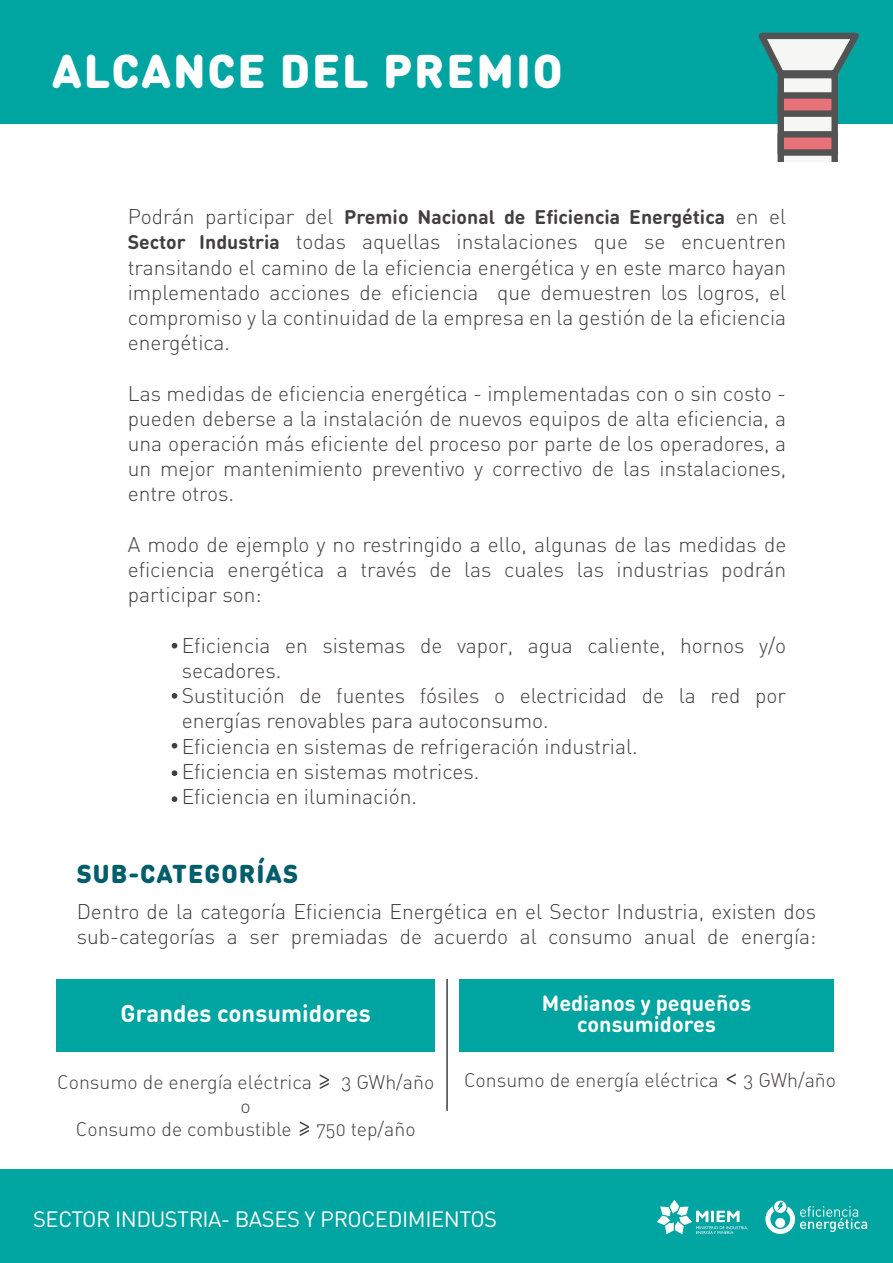
<style>
.page{position:relative;width:893px;height:1263px;background:#fff}
.page>*{position:absolute;margin:0;border:0;box-sizing:border-box;transform-origin:0 0}
.t1{font:900 46.65px "DIN Round Pro";letter-spacing:.04em;color:#fff}
.t2{font:900 25.5px "DIN Round Pro";letter-spacing:.04em;color:#005e6b}
.t3{font:700 24px "DIN Round Pro";color:#fff}
.t4{font:21.9px "DIN Round Pro";letter-spacing:-.02em;color:#fff}
.t5{font:700 21.75px/20.5px "DIN Round Pro";color:#fff;text-align:center}
.t6{font:21px/25.2px "DIN Light Alternate";color:#433f40;text-align:justify}
.t7{font:19.5px/23.4px "DIN Light Alternate";color:#433f40;text-align:center}
.t8{font:700 19.5px "DIN Round Pro";color:#433f40}
.s1{font-family:"DIN Light Alternate";font-weight:400;font-size:21px}
.s2{font-family:"DIN Round Pro";font-weight:700;font-size:19.5px}
.s3{font-family:"DIN Pro";font-weight:300;font-size:30px;color:#3f3d3b}
</style>
<div class="page">
<div style="left:0;top:0;width:893px;height:123px;background:#00a4a1"></div>
<div style="left:0;top:1170px;width:893px;height:93px;background:#00a4a1"></div>
<svg style="left:657px;top:1200px;width:91px;height:34px"></svg>
<div style="left:774px;top:1201px;width:12px;height:12px;background:#fff;border-radius:50%"></div>
<svg style="left:765px;top:1202px;width:102px;height:32px"></svg>
<div style="left:778px;top:72px;width:60px;height:104px;background:#f6f6f5;border:6px solid #535353"></div>
<svg style="left:758px;top:32px;width:101px;height:50px"></svg>
<div style="left:778px;top:92px;width:60px;height:25px;background:#e8727a;border:6px solid #535353"></div>
<div style="left:778px;top:131px;width:60px;height:25px;background:#e8727a;border:6px solid #535353"></div>
<div style="left:750px;top:162px;width:111px;height:67px;background:#fff"></div>
<svg style="left:172px;top:643px;width:5px;height:5px"></svg>
<svg style="left:172px;top:693px;width:5px;height:6px"></svg>
<svg style="left:172px;top:743px;width:5px;height:5px"></svg>
<svg style="left:172px;top:770px;width:5px;height:6px"></svg>
<svg style="left:172px;top:796px;width:5px;height:6px"></svg>
<div style="left:56px;top:979px;width:379px;height:72px;background:#00a4a1"></div>
<div style="left:459px;top:979px;width:375px;height:72px;background:#00a4a1"></div>
<hr style="left:446px;top:979px;width:2px;height:132px;background:#433f40">
<h1 class="t1" style="left:52px;top:36px;width:512px">ALCANCE DEL PREMIO</h1>
<p class="t8" style="left:128px;top:204px;width:660px"><span class="s1">Podrán participar del</span> Premio Nacional de Eficiencia Energética <span class="s1">en el</span></p>
<p class="t6" style="left:128px;top:229px;width:660px"><span class="s2">Sector Industria</span> todas aquellas instalaciones que se encuentren transitando el camino de la eficiencia energética y en este marco hayan implementado acciones de eficiencia que demuestren los logros, el compromiso y la continuidad de la empresa en la gestión de la eficiencia energética.</p>
<p class="t6" style="left:128px;top:380px;width:660px">Las medidas de eficiencia energética - implementadas con o sin costo - pueden deberse a la instalación de nuevos equipos de alta eficiencia, a una operación más eficiente del proceso por parte de los operadores, a un mejor mantenimiento preventivo y correctivo de las instalaciones, entre otros.</p>
<p class="t6" style="left:128px;top:531px;width:660px">A modo de ejemplo y no restringido a ello, algunas de las medidas de eficiencia energética a través de las cuales las industrias podrán participar son:</p>
<p class="t6" style="left:182px;top:632px;width:606px;text-align:left">Eficiencia en sistemas de vapor, agua caliente, hornos y/o secadores.<br>Sustitución de fuentes fósiles o electricidad de la red por energías renovables para autoconsumo.<br>Eficiencia en sistemas de refrigeración industrial.<br>Eficiencia en sistemas motrices.<br>Eficiencia en iluminación.</p>
<p class="t2" style="left:77px;top:855px;width:223px">SUB-CATEGORÍAS</p>
<p class="t6" style="left:77px;top:898px;width:741px">Dentro de la categoría Eficiencia Energética en el Sector Industria, existen dos sub-categorías a ser premiadas de acuerdo al consumo anual de energía:</p>
<p class="t3" style="left:121px;top:997px;width:252px">Grandes consumidores</p>
<p class="t5" style="left:542px;top:992px;width:211px">Medianos y pequeños consumidores</p>
<p class="t7" style="left:57px;top:1070px;width:379px">Consumo de energía eléctrica <span class="s3">≥</span> 3 GWh/año o<br>Consumo de combustible <span class="s3">≥</span> 750 tep/año</p>
<p class="t7" style="left:464px;top:1068px;width:374px">Consumo de energía eléctrica <span class="s3">&lt;</span> 3 GWh/año</p>
<p class="t4" style="left:33px;top:1204px;width:465px">SECTOR INDUSTRIA- BASES Y PROCEDIMIENTOS</p>
</div>
